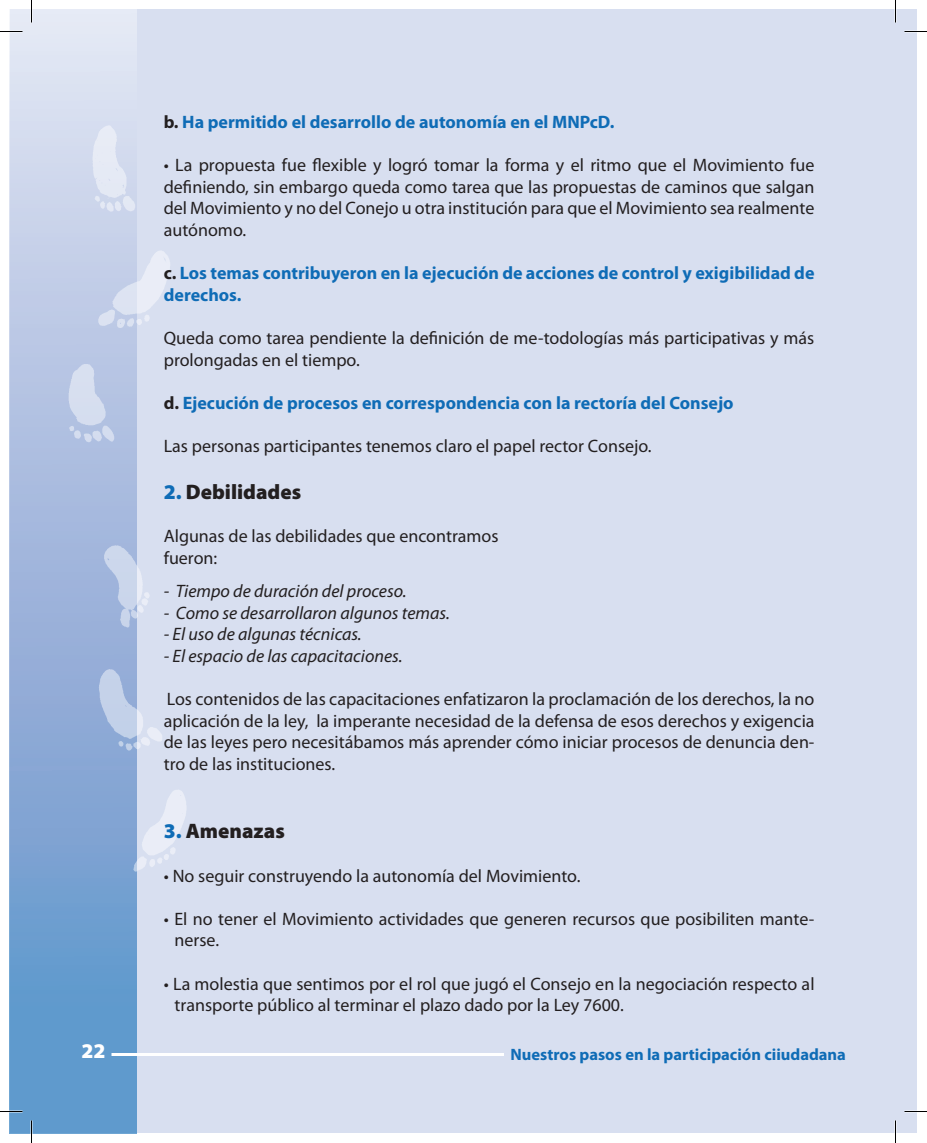
<style>
.page{position:relative;width:927px;height:1143px;background:#fff}
.page>*{position:absolute;margin:0;border:0;box-sizing:border-box;transform-origin:0 0}
.t1{font:900 21px "Myriad Pro";color:#231f20}
.t2{font:900 21px "Myriad Pro";color:#fff}
.t3{font:18px/21.6px "Myriad Pro";color:#231f20}
.t4{font:700 18px/21.6px "Myriad Pro";color:#0f6cb6}
.t5{font:italic 18px "Myriad Pro";color:#231f20}
.t6{font:700 16.5px "Myriad Pro";color:#0f6cb6}
.s1{color:#231f20}
.s2{color:#0f6cb6}
</style>
<div class="page">
<div style="left:10px;top:10px;width:886px;height:1123px;background:#d8dff0"></div>
<div style="left:10px;top:10px;width:127px;height:1123px;background:linear-gradient(to bottom,#e6e3f2,#578fc8)"></div>
<img style="left:20px;top:108px;width:166px;height:782px">
<hr style="left:111px;top:1053px;width:393px;height:3px;background:#fff">
<div style="left:896px;top:10px;width:21px;height:1123px;background:#d8dff0"></div>
<svg style="left:0;top:31px;width:22px;height:1px"></svg>
<svg style="left:904px;top:31px;width:23px;height:1px"></svg>
<svg style="left:0;top:1111px;width:22px;height:1px"></svg>
<svg style="left:904px;top:1111px;width:23px;height:1px"></svg>
<svg style="left:31px;top:0;width:1px;height:22px"></svg>
<svg style="left:31px;top:1120px;width:1px;height:23px"></svg>
<svg style="left:895px;top:0;width:1px;height:22px"></svg>
<svg style="left:895px;top:1120px;width:1px;height:23px"></svg>
<p class="t4" style="left:164px;top:110px;width:452px"><span class="s1">b.</span> Ha permitido el desarrollo de autonomía en el MNPcD.</p>
<p class="t3" style="left:164px;top:154px;width:652px;text-align:justify">• La propuesta fue flexible y logró tomar la forma y el ritmo que el Movimiento fue definiendo, sin embargo queda como tarea que las propuestas de caminos que salgan del Movimiento y no del Conejo u otra institución para que el Movimiento sea realmente autónomo.</p>
<p class="t4" style="left:164px;top:262px;width:652px"><span class="s1">c.</span> Los temas contribuyeron en la ejecución de acciones de control y exigibilidad de derechos.</p>
<p class="t3" style="left:164px;top:327px;width:652px">Queda como tarea pendiente la definición de me-todologías más participativas y más prolongadas en el tiempo.</p>
<p class="t4" style="left:164px;top:391px;width:571px"><span class="s1">d.</span> Ejecución de procesos en correspondencia con la rectoría del Consejo</p>
<p class="t3" style="left:164px;top:435px;width:489px">Las personas participantes tenemos claro el papel rector Consejo.</p>
<p class="t1" style="left:164px;top:478px;width:139px"><span class="s2">2.</span> Debilidades</p>
<p class="t3" style="left:164px;top:525px;width:336px">Algunas de las debilidades que encontramos fueron:</p>
<p class="t5" style="left:164px;top:580px;width:244px">- Tiempo de duración del proceso.</p>
<p class="t5" style="left:164px;top:602px;width:288px">- Como se desarrollaron algunos temas.</p>
<p class="t5" style="left:164px;top:623px;width:199px">- El uso de algunas técnicas.</p>
<p class="t5" style="left:164px;top:645px;width:240px">- El espacio de las capacitaciones.</p>
<p class="t3" style="left:164px;top:688px;width:652px;text-align:justify">Los contenidos de las capacitaciones enfatizaron la proclamación de los derechos, la no aplicación de la ley, la imperante necesidad de la defensa de esos derechos y exigencia de las leyes pero necesitábamos más aprender cómo iniciar procesos de denuncia den&shy;tro de las instituciones.</p>
<p class="t1" style="left:164px;top:817px;width:123px"><span class="s2">3.</span> Amenazas</p>
<p class="t3" style="left:164px;top:864px;width:418px">• No seguir construyendo la autonomía del Movimiento.</p>
<p class="t3" style="left:175px;top:908px;width:641px;text-indent:-11px">• El no tener el Movimiento actividades que generen recursos que posibiliten mante&shy;nerse.</p>
<p class="t3" style="left:175px;top:972px;width:641px;text-indent:-11px">• La molestia que sentimos por el rol que jugó el Consejo en la negociación respecto al transporte público al terminar el plazo dado por la Ley 7600.</p>
<p class="t2" style="left:81px;top:1037px;width:26px">22</p>
<p class="t6" style="left:510px;top:1043px;width:337px">Nuestros pasos en la participación ciiudadana</p>
</div>
